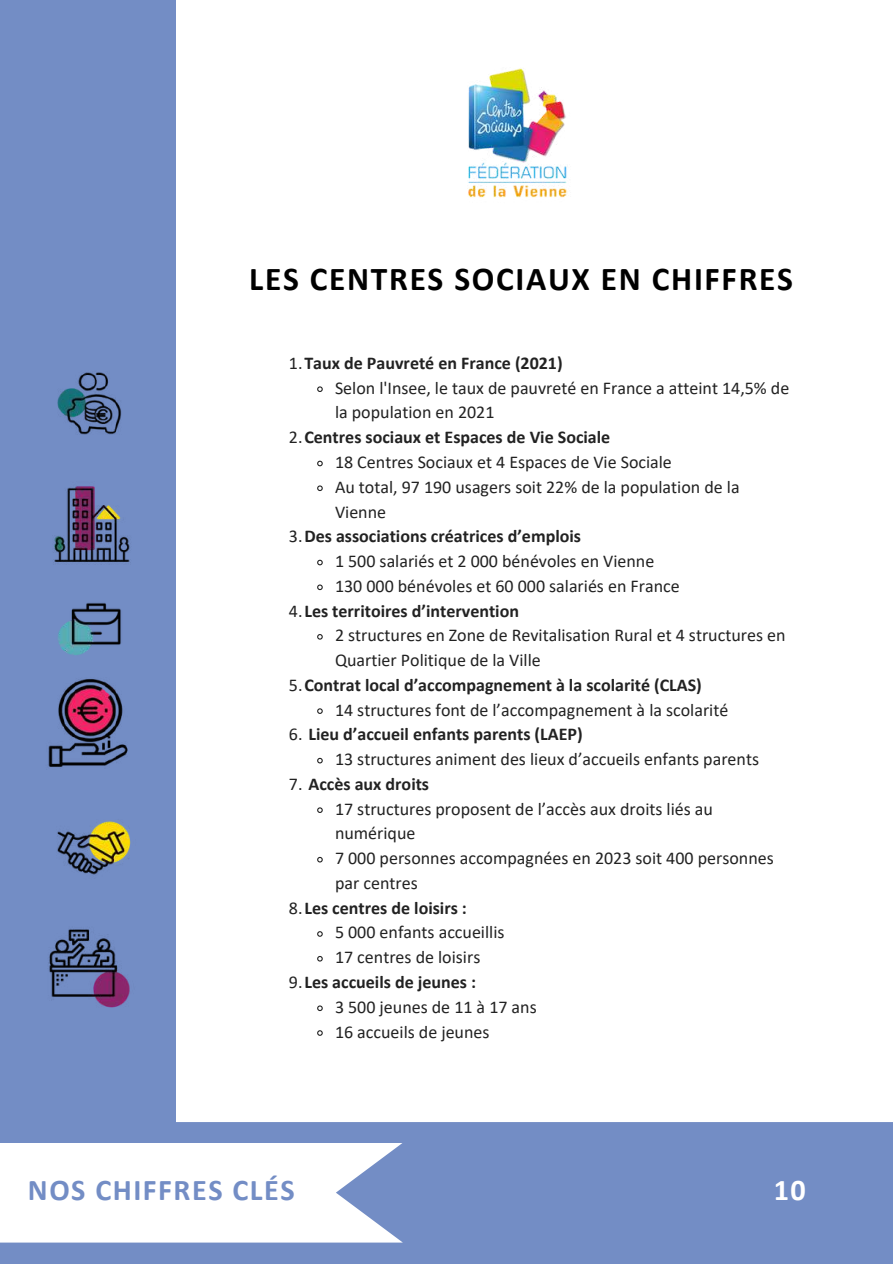
<style>
.page{position:relative;width:893px;height:1264px;background:#fff}
.page>*{position:absolute;margin:0;border:0;box-sizing:border-box;transform-origin:0 0}
.t1{font:700 33.45px "Calibri";letter-spacing:.05em;color:#000}
.t2{font:700 30.15px "Calibri";letter-spacing:.05em;color:#738dc5}
.t3{font:700 30.15px "Calibri";color:#fff}
.t4{font:18px/24.8px "Calibri";color:#222}
.t5{font:700 18px "Calibri";color:#222}
.s1{font-weight:400}
.s2{font-weight:700}
</style>
<div class="page">
<div style="left:0;top:0;width:176px;height:1263px;background:#738dc5"></div>
<svg style="left:317px;top:386px;width:6px;height:6px"></svg>
<svg style="left:317px;top:460px;width:6px;height:7px"></svg>
<svg style="left:317px;top:485px;width:6px;height:6px"></svg>
<svg style="left:317px;top:559px;width:6px;height:7px"></svg>
<svg style="left:317px;top:584px;width:6px;height:7px"></svg>
<svg style="left:317px;top:634px;width:6px;height:6px"></svg>
<svg style="left:317px;top:708px;width:6px;height:6px"></svg>
<svg style="left:317px;top:757px;width:6px;height:7px"></svg>
<svg style="left:317px;top:807px;width:6px;height:6px"></svg>
<svg style="left:317px;top:856px;width:6px;height:7px"></svg>
<svg style="left:317px;top:931px;width:6px;height:6px"></svg>
<svg style="left:317px;top:956px;width:6px;height:6px"></svg>
<svg style="left:317px;top:1005px;width:6px;height:6px"></svg>
<svg style="left:317px;top:1030px;width:6px;height:6px"></svg>
<div style="left:0;top:1122px;width:892px;height:141px;background:#738dc5"></div>
<svg style="left:0;top:1143px;width:403px;height:99px;background:#f3f5fa"></svg>
<img style="left:53px;top:372px;width:78px;height:191px">
<img style="left:48px;top:683px;width:80px;height:84px">
<img style="left:58px;top:603px;width:63px;height:80px">
<img style="left:57px;top:821px;width:74px;height:54px">
<img style="left:48px;top:929px;width:82px;height:79px">
<img style="left:468px;top:68px;width:100px;height:130px">
<h1 class="t1" style="left:249px;top:265px;width:545px">LES CENTRES SOCIAUX EN CHIFFRES</h1>
<p class="t5" style="left:289px;top:355px;width:275px"><span class="s1">1.</span>Taux de Pauvreté en France (2021)</p>
<p class="t4" style="left:335px;top:377px;width:456px">Selon l'Insee, le taux de pauvreté en France a atteint 14,5% de</p>
<p class="t4" style="left:335px;top:401px;width:161px">la population en 2021</p>
<p class="t5" style="left:289px;top:430px;width:323px"><span class="s1">2.</span>Centres sociaux et Espaces de Vie Sociale</p>
<p class="t4" style="left:335px;top:451px;width:338px">18 Centres Sociaux et 4 Espaces de Vie Sociale</p>
<p class="t4" style="left:335px;top:476px;width:406px">Au total, 97 190 usagers soit 22% de la population de la</p>
<p class="t4" style="left:335px;top:500px;width:53px">Vienne</p>
<p class="t5" style="left:289px;top:529px;width:293px"><span class="s1">3.</span>Des associations créatrices d’emplois</p>
<p class="t4" style="left:335px;top:550px;width:321px">1 500 salariés et 2 000 bénévoles en Vienne</p>
<p class="t4" style="left:335px;top:575px;width:346px">130 000 bénévoles et 60 000 salariés en France</p>
<p class="t5" style="left:289px;top:603px;width:231px"><span class="s1">4.</span>Les territoires d’intervention</p>
<p class="t4" style="left:335px;top:624px;width:452px">2 structures en Zone de Revitalisation Rural et 4 structures en</p>
<p class="t4" style="left:335px;top:649px;width:207px">Quartier Politique de la Ville</p>
<p class="t5" style="left:289px;top:677px;width:414px"><span class="s1">5.</span>Contrat local d’accompagnement à la scolarité (CLAS)</p>
<p class="t4" style="left:335px;top:698px;width:395px">14 structures font de l’accompagnement à la scolarité</p>
<p class="t4" style="left:335px;top:723px;width:425px;text-indent:-46px">6. <span class="s2">Lieu d’accueil enfants parents (LAEP)<br></span>13 structures animent des lieux d’accueils enfants parents</p>
<p class="t5" style="left:289px;top:776px;width:142px"><span class="s1">7.</span> Accès aux droits</p>
<p class="t4" style="left:335px;top:797px;width:379px">17 structures proposent de l’accès aux droits liés au</p>
<p class="t4" style="left:335px;top:822px;width:82px">numérique</p>
<p class="t4" style="left:335px;top:847px;width:440px">7 000 personnes accompagnées en 2023 soit 400 personnes</p>
<p class="t4" style="left:335px;top:872px;width:84px">par centres</p>
<p class="t5" style="left:289px;top:900px;width:179px"><span class="s1">8.</span>Les centres de loisirs :</p>
<p class="t4" style="left:335px;top:921px;width:171px">5 000 enfants accueillis</p>
<p class="t4" style="left:335px;top:946px;width:147px">17 centres de loisirs</p>
<p class="t5" style="left:289px;top:974px;width:188px"><span class="s1">9.</span>Les accueils de jeunes :</p>
<p class="t4" style="left:335px;top:995px;width:203px">3 500 jeunes de 11 à 17 ans</p>
<p class="t4" style="left:335px;top:1020px;width:156px">16 accueils de jeunes</p>
<h2 class="t2" style="left:28px;top:1177px;width:268px">NOS CHIFFRES CLÉS</h2>
<h2 class="t3" style="left:773px;top:1177px;width:34px">10</h2>
</div>
